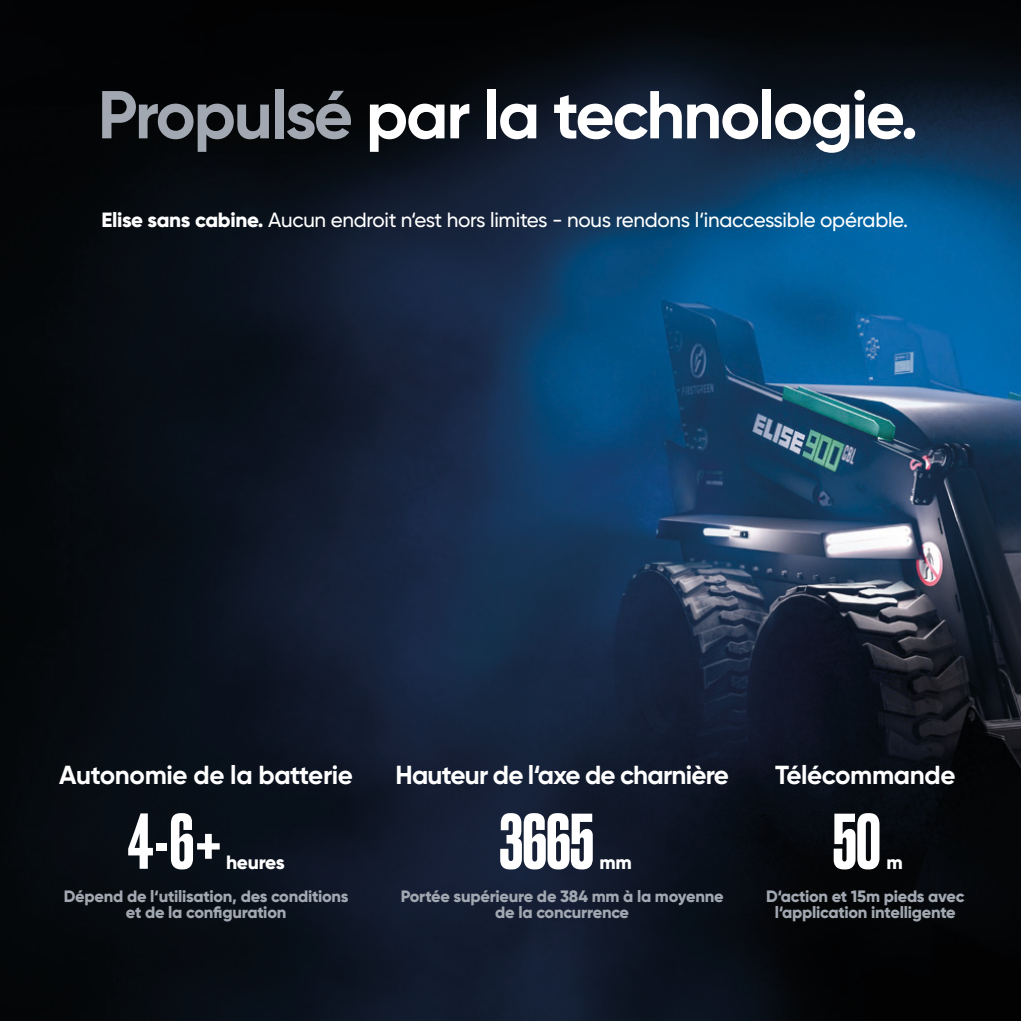
<style>
.page{position:relative;width:1021px;height:1021px;background:#fff}
.page>*{position:absolute;margin:0;border:0;box-sizing:border-box;transform-origin:0 0}
.t1{font:500 74.02px "Druk";letter-spacing:-.015em;color:#fff}
.t2{font:700 67.5px "Gilroy";letter-spacing:-.03em;color:#fff}
.t3{font:700 26.1px "Gilroy";letter-spacing:-.025em;color:#fff}
.t4{font:500 20.47px "Gilroy";letter-spacing:-.015em;color:#fff}
.t5{font:800 19.12px "Gilroy";letter-spacing:-.015em;color:#fff}
.t6{font:800 16.43px/16.4px "Gilroy";letter-spacing:-.015em;color:#a2a8b1;text-align:center}
.s1{color:#a2a8b1}
.s2{font-weight:800}
</style>
<div class="page">
<img style="left:0;top:0;width:1020px;height:1020px">
<p class="t2" style="left:98px;top:72px;width:822px"><span class="s1">Propulsé</span> par la technologie.</p>
<p class="t4" style="left:101px;top:207px;width:808px"><span class="s2">Elise sans cabine.</span> Aucun endroit n‘est hors limites - nous rendons l‘inaccessible opérable.</p>
<p class="t3" style="left:59px;top:758px;width:295px">Autonomie de la batterie</p>
<p class="t1" style="left:128px;top:790px;width:95px">4- 6+</p>
<p class="t5" style="left:226px;top:850px;width:60px">heures</p>
<p class="t6" style="left:64px;top:887px;width:286px">Dépend de l‘utilisation, des conditions</p>
<p class="t6" style="left:126px;top:904px;width:162px">et de la configuration</p>
<p class="t3" style="left:395px;top:758px;width:335px">Hauteur de l‘axe de charnière</p>
<p class="t1" style="left:499px;top:790px;width:97px">3665</p>
<p class="t5" style="left:599px;top:850px;width:34px">mm</p>
<p class="t6" style="left:401px;top:887px;width:324px">Portée supérieure de 384 mm à la moyenne de la concurrence</p>
<p class="t3" style="left:775px;top:758px;width:182px">Télécommande</p>
<p class="t1" style="left:832px;top:790px;width:50px">50</p>
<p class="t5" style="left:886px;top:850px;width:18px">m</p>
<p class="t6" style="left:766px;top:887px;width:200px">D‘action et 15m pieds avec</p>
<p class="t6" style="left:774px;top:904px;width:182px">l‘application intelligente</p>
</div>
